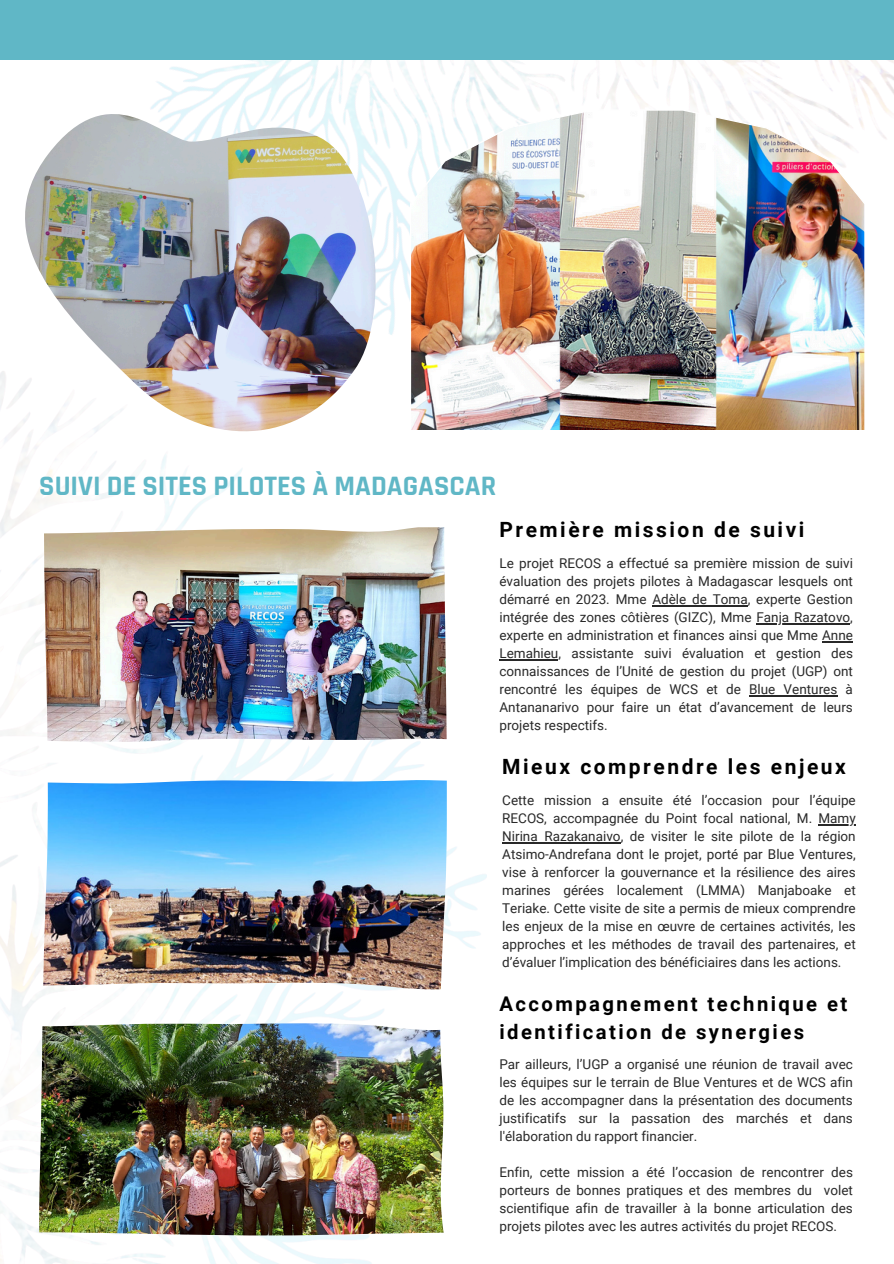
<style>
.page{position:relative;width:894px;height:1264px;background:#fff}
.page>*{position:absolute;margin:0;border:0;box-sizing:border-box;transform-origin:0 0}
.t1{font:700 28.5px "Rajdhani";color:#60b7c6}
.t2{font:700 21px "Roboto";letter-spacing:.12em;color:#000}
.t3{font:700 20.25px/28.2px "Roboto";letter-spacing:.12em;color:#000}
.t4{font:13.5px/18px "Roboto";color:#292929;text-align:justify}
</style>
<div class="page">
<img style="left:151px;top:60px;width:742px;height:267px">
<div style="left:0;top:0;width:893px;height:60px;background:#60b7c6"></div>
<img style="left:0;top:327px;width:486px;height:936px">
<img style="left:44px;top:527px;width:402px;height:215px">
<img style="left:43px;top:779px;width:403px;height:210px">
<img style="left:39px;top:1022px;width:404px;height:213px">
<img style="left:25px;top:114px;width:350px;height:317px">
<img style="left:409px;top:109px;width:456px;height:322px">
<hr style="left:652px;top:605px;width:95px;height:1px;background:#292929">
<hr style="left:756px;top:623px;width:94px;height:1px;background:#292929">
<hr style="left:821px;top:641px;width:31px;height:1px;background:#292929">
<hr style="left:499px;top:659px;width:59px;height:1px;background:#292929">
<hr style="left:749px;top:695px;width:88px;height:1px;background:#292929">
<hr style="left:818px;top:824px;width:37px;height:1px;background:#292929">
<hr style="left:502px;top:842px;width:118px;height:1px;background:#292929">
<p class="t1" style="left:39px;top:468px;width:458px">SUIVI DE SITES PILOTES À MADAGASCAR</p>
<p class="t2" style="left:499px;top:518px;width:306px">Première mission de suivi</p>
<p class="t4" style="left:499px;top:554px;width:355px">Le projet RECOS a effectué sa première mission de suivi évaluation des projets pilotes à Madagascar lesquels ont démarré en 2023. Mme Adèle de Toma, experte Gestion intégrée des zones côtières (GIZC), Mme Fanja Razatovo,</p>
<h1 class="t4" style="left:499px;top:626px;width:355px">experte en administration et finances ainsi que Mme Anne Lemahieu, assistante suivi évaluation et gestion des connaissances de l’Unité de gestion du projet (UGP) ont rencontré les équipes de WCS et de Blue Ventures à Antananarivo pour faire un état d’avancement de leurs projets respectifs.</h1>
<p class="t2" style="left:502px;top:754px;width:345px">Mieux comprendre les enjeux</p>
<h2 class="t4" style="left:502px;top:791px;width:355px">Cette mission a ensuite été l’occasion pour l’équipe<br>RECOS, accompagnée du Point focal national, M.</h2>
<p class="t4" style="left:502px;top:809px;width:355px;text-indent:316px">Mamy Nirina Razakanaivo, de visiter le site pilote de la région Atsimo-Andrefana dont le projet, porté par Blue Ventures, vise à renforcer la gouvernance et la résilience des aires marines gérées localement (LMMA) Manjaboake et Teriake. Cette visite de site a permis de mieux comprendre les enjeux de la mise en œuvre de certaines activités, les approches et les méthodes de travail des partenaires, et d’évaluer l’implication des bénéficiaires dans les actions.</p>
<h2 class="t3" style="left:499px;top:989px;width:349px">Accompagnement technique et identification de synergies</h2>
<p class="t4" style="left:499px;top:1055px;width:355px">Par ailleurs, l’UGP a organisé une réunion de travail avec les équipes sur le terrain de Blue Ventures et de WCS afin de les accompagner dans la présentation des documents justificatifs sur la passation des marchés et dans l'élaboration du rapport financier.</p>
<h2 class="t4" style="left:499px;top:1163px;width:355px">Enfin, cette mission a été l’occasion de rencontrer des porteurs de bonnes pratiques et des membres du volet scientifique afin de travailler à la bonne articulation des projets pilotes avec les autres activités du projet RECOS.</h2>
</div>
